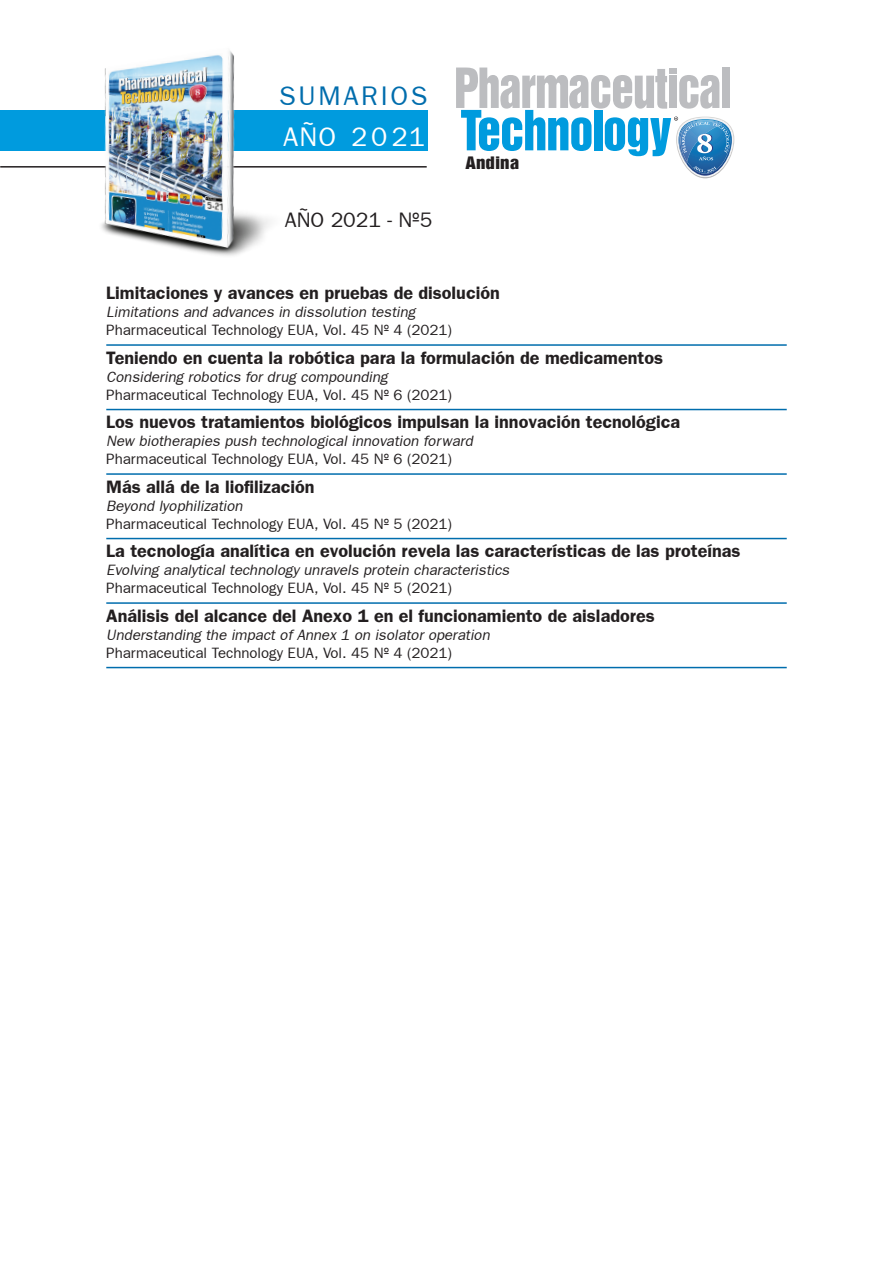
<style>
.page{position:relative;width:893px;height:1263px;background:#fff}
.page>*{position:absolute;margin:0;border:0;box-sizing:border-box;transform-origin:0 0}
.t1{font:27px "Frankfurt Gothic Plain";letter-spacing:.1em;color:#006dad}
.t2{font:27px "Frankfurt Gothic Plain";letter-spacing:.095em;color:#fff}
.t3{font:21px "Frankfurt Gothic Plain";color:#231f20}
.t4{font:700 18px "Frankfurt Gothic";color:#231f20}
.t5{font:15.75px "Switzerland Inserat Plain";color:#231f20;scale:1.2 1}
.t6{font:15px "Frankfurt Gothic Plain";color:#231f20}
.t7{font:italic 15px "Frankfurt Gothic Plain";color:#231f20}
</style>
<div class="page">
<div style="left:0;top:110px;width:427px;height:41px;background:#009bde"></div>
<hr style="left:0;top:166px;width:427px;height:2px;background:#231f20">
<svg style="left:456px;top:68px;width:278px;height:110px"></svg>
<hr style="left:106px;top:344px;width:681px;height:2px;background:#006dad">
<hr style="left:106px;top:409px;width:681px;height:1px;background:#006dad">
<hr style="left:106px;top:473px;width:681px;height:2px;background:#006dad">
<hr style="left:106px;top:538px;width:681px;height:1px;background:#006dad">
<hr style="left:106px;top:602px;width:681px;height:2px;background:#006dad">
<hr style="left:106px;top:667px;width:681px;height:1px;background:#006dad">
<img style="left:75px;top:51px;width:229px;height:205px">
<h1 class="t1" style="left:279px;top:80px;width:148px">Sumarios</h1>
<h1 class="t2" style="left:283px;top:122px;width:143px">AÑO 2021</h1>
<p class="t3" style="left:285px;top:208px;width:149px">AÑO 2021 - Nº5</p>
<p class="t5" style="left:466px;top:153px;width:46px">Andina</p>
<p class="t4" style="left:106px;top:282px;width:395px">Limitaciones y avances en pruebas de disolución</p>
<p class="t7" style="left:106px;top:304px;width:314px">Limitations and advances in dissolution testing</p>
<p class="t6" style="left:106px;top:322px;width:347px">Pharmaceutical Technology EUA, Vol. 45 Nº 4 (2021)</p>
<p class="t4" style="left:106px;top:347px;width:558px">Teniendo en cuenta la robótica para la formulación de medicamentos</p>
<p class="t7" style="left:106px;top:368px;width:286px">Considering robotics for drug compounding</p>
<p class="t6" style="left:106px;top:386px;width:347px">Pharmaceutical Technology EUA, Vol. 45 Nº 6 (2021)</p>
<p class="t4" style="left:106px;top:411px;width:575px">Los nuevos tratamientos biológicos impulsan la innovación tecnológica</p>
<p class="t7" style="left:106px;top:433px;width:371px">New biotherapies push technological innovation forward</p>
<p class="t6" style="left:106px;top:451px;width:347px">Pharmaceutical Technology EUA, Vol. 45 Nº 6 (2021)</p>
<p class="t4" style="left:106px;top:476px;width:210px">Más allá de la liofilización</p>
<p class="t7" style="left:106px;top:497px;width:141px">Beyond lyophilization</p>
<p class="t6" style="left:106px;top:515px;width:347px">Pharmaceutical Technology EUA, Vol. 45 Nº 5 (2021)</p>
<p class="t4" style="left:106px;top:540px;width:636px">La tecnología analítica en evolución revela las características de las proteínas</p>
<p class="t7" style="left:106px;top:562px;width:408px">Evolving analytical technology unravels protein characteristics</p>
<p class="t6" style="left:106px;top:580px;width:347px">Pharmaceutical Technology EUA, Vol. 45 Nº 5 (2021)</p>
<p class="t4" style="left:106px;top:605px;width:550px">Análisis del alcance del Anexo 1 en el funcionamiento de aisladores</p>
<p class="t7" style="left:106px;top:626px;width:388px">Understanding the impact of Annex 1 on isolator operation</p>
<p class="t6" style="left:106px;top:644px;width:347px">Pharmaceutical Technology EUA, Vol. 45 Nº 4 (2021)</p>
</div>
